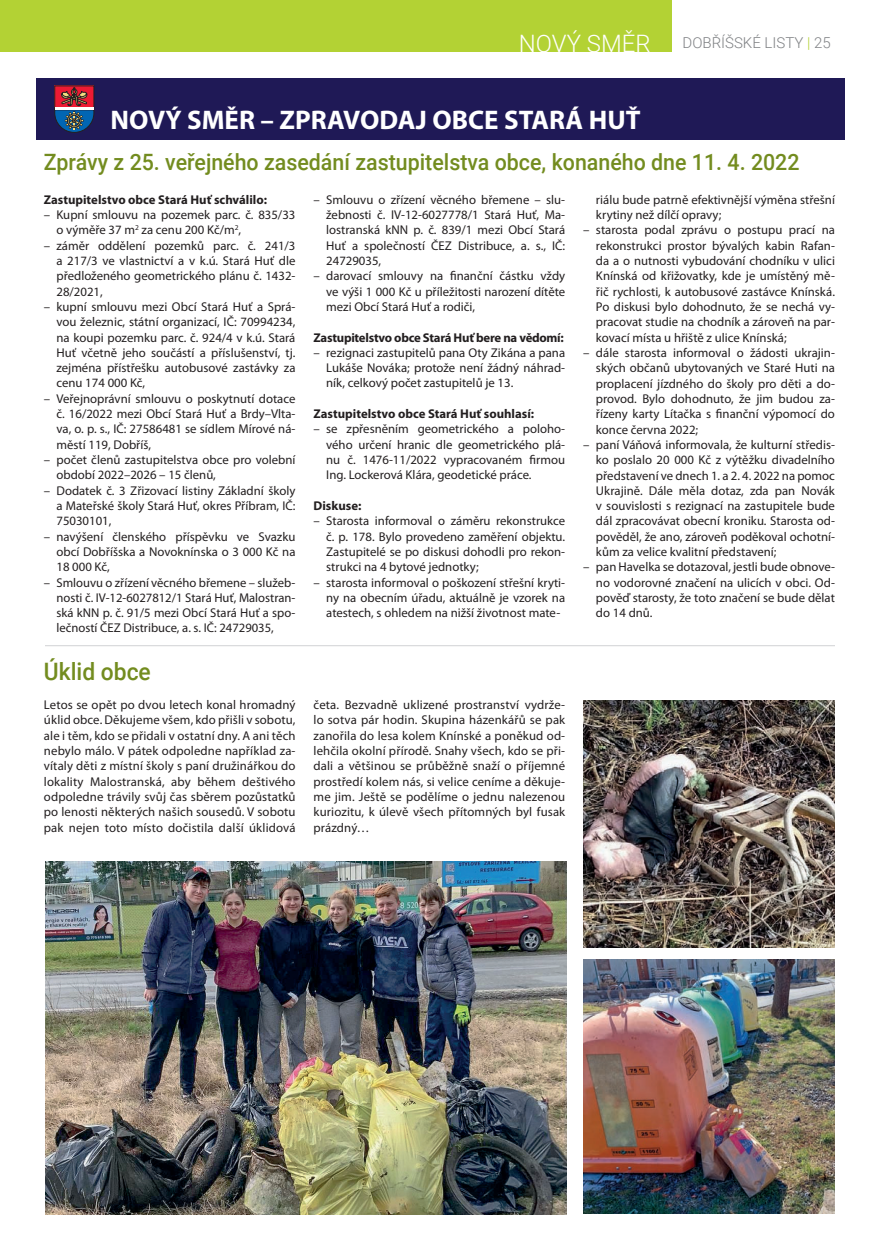
<style>
.page{position:relative;width:877px;height:1256px;background:#fff}
.page>*{position:absolute;margin:0;border:0;box-sizing:border-box;transform-origin:0 0}
.t1{font:700 27px "Myriad Pro";color:#fff}
.t2{font:500 24px "Roboto";color:#738c1f;scale:.95 1}
.t3{font:300 24px "Roboto";color:#fff}
.t4{font:500 22.5px "Roboto";color:#738c1f;scale:.95 1}
.t5{font:300 15px "Roboto";color:#808285}
.t6{font:12.75px/15.3px "Myriad Pro";color:#231f20;text-align:justify}
.t7{font:700 12.75px "Myriad Pro";color:#231f20}
.t8{font:700 12.75px "Myriad Pro";letter-spacing:-.02em;color:#231f20}
.s1{color:#b3d234}
</style>
<div class="page">
<hr style="left:0;top:0;width:1px;height:52px;background:#b3d234">
<div style="left:1px;top:0;width:670px;height:52px;background:#b3d234"></div>
<div style="left:36px;top:79px;width:808px;height:61px;background:#1f1956"></div>
<svg style="left:55px;top:86px;width:39px;height:47px;background:#69425d"></svg>
<hr style="left:55px;top:108px;width:39px;height:2px;background:#fff">
<hr style="left:45px;top:645px;width:790px;height:1px;background:#d1d2d4">
<img style="left:583px;top:959px;width:252px;height:254px">
<img style="left:45px;top:861px;width:521px;height:353px">
<img style="left:583px;top:701px;width:252px;height:246px">
<h2 class="t3" style="left:519px;top:27px;width:133px">NOVÝ SMĚR</h2>
<p class="t5" style="left:682px;top:32px;width:150px">DOBŘÍŠSKÉ LISTY <span class="s1">|</span> 25</p>
<h1 class="t1" style="left:110px;top:102px;width:531px">NOVÝ SMĚR – ZPRAVODAJ OBCE STARÁ HUŤ</h1>
<h3 class="t4" style="left:44px;top:146px;width:797px">Zprávy z 25. veřejného zasedání zastupitelstva obce, konaného dne 11. 4. 2022</h3>
<p class="t7" style="left:44px;top:191px;width:225px">Zastupitelstvo obce Stará Huť schválilo:</p>
<p class="t6" style="left:56px;top:207px;width:240px;text-indent:-13px">– Kupní smlouvu na pozemek parc. č. 835/33 o výměře 37 m<sup>2</sup> za cenu 200 Kč/m<sup>2</sup>,</p>
<p class="t6" style="left:56px;top:237px;width:240px;text-indent:-13px">– záměr oddělení pozemků parc. č. 241/3 a 217/3 ve vlastnictví a v k.ú. Stará Huť dle předloženého geometrického plánu č. 1432- 28/2021,</p>
<p class="t6" style="left:56px;top:299px;width:240px;text-indent:-13px">– kupní smlouvu mezi Obcí Stará Huť a Sprá&shy;vou železnic, státní organizací, IČ: 70994234, na koupi pozemku parc. č. 924/4 v k.ú. Stará Huť včetně jeho součástí a příslušenství, tj. zejména přístřešku autobusové zastávky za cenu 174 000 Kč,</p>
<p class="t6" style="left:56px;top:391px;width:240px;text-indent:-13px">– Veřejnoprávní smlouvu o poskytnutí dotace č. 16/2022 mezi Obcí Stará Huť a Brdy–Vlta&shy;va, o. p. s., IČ: 27586481 se sídlem Mírové ná&shy;městí 119, Dobříš,</p>
<p class="t6" style="left:56px;top:452px;width:240px;text-indent:-13px">– počet členů zastupitelstva obce pro volební období 2022–2026 – 15 členů,</p>
<p class="t6" style="left:56px;top:482px;width:240px;text-indent:-13px">– Dodatek č. 3 Zřizovací listiny Základní školy a Mateřské školy Stará Huť, okres Příbram, IČ:<br>75030101,</p>
<p class="t6" style="left:56px;top:528px;width:240px;text-indent:-13px">– navýšení členského příspěvku ve Svazku obcí Dobříšska a Novoknínska o 3 000 Kč na 18 000 Kč,</p>
<p class="t6" style="left:56px;top:574px;width:240px;text-indent:-13px">– Smlouvu o zřízení věcného břemene – služeb&shy;nosti č. IV-12-6027812/1 Stará Huť, Malostran&shy;ská kNN p. č. 91/5 mezi Obcí Stará Huť a spo&shy;lečností ČEZ Distribuce, a. s. IČ: 24729035,</p>
<p class="t6" style="left:596px;top:192px;width:240px">riálu bude patrně efektivnější výměna střešní krytiny než dílčí opravy;</p>
<p class="t6" style="left:596px;top:222px;width:240px;text-indent:-13px">– starosta podal zprávu o postupu prací na rekonstrukci prostor bývalých kabin Rafan&shy;da a o nutnosti vybudování chodníku v ulici Knínská od křižovatky, kde je umístěný mě&shy;řič rychlosti, k autobusové zastávce Knínská.<br>Po diskusi bylo dohodnuto, že se nechá vy&shy;pracovat studie na chodník a zároveň na par&shy;kovací místa u hřiště z ulice Knínská;</p>
<p class="t6" style="left:596px;top:345px;width:240px;text-indent:-13px">– dále starosta informoval o žádosti ukrajin&shy;ských občanů ubytovaných ve Staré Huti na proplacení jízdného do školy pro děti a do&shy;provod. Bylo dohodnuto, že jim budou za&shy;řízeny karty Lítačka s finanční výpomocí do konce června 2022;</p>
<p class="t6" style="left:596px;top:437px;width:240px;text-indent:-13px">– paní Váňová informovala, že kulturní středis&shy;ko poslalo 20 000 Kč z výtěžku divadelního představení ve dnech 1. a 2. 4. 2022 na pomoc Ukrajině. Dále měla dotaz, zda pan Novák v souvislosti s rezignací na zastupitele bude dál zpracovávat obecní kroniku. Starosta od&shy;pověděl, že ano, zároveň poděkoval ochotní&shy;kům za velice kvalitní představení;</p>
<p class="t6" style="left:596px;top:559px;width:240px;text-indent:-13px">– pan Havelka se dotazoval, jestli bude obnove&shy;no vodorovné značení na ulicích v obci. Od&shy;pověď starosty, že toto značení se bude dělat do 14 dnů.</p>
<p class="t6" style="left:326px;top:191px;width:240px;text-indent:-13px">– Smlouvu o zřízení věcného břemene – slu&shy;žebnosti č. IV-12-6027778/1 Stará Huť, Ma&shy;lostranská kNN p. č. 839/1 mezi Obcí Stará Huť a společností ČEZ Distribuce, a. s., IČ:<br>24729035,</p>
<p class="t6" style="left:326px;top:268px;width:240px;text-indent:-13px">– darovací smlouvy na finanční částku vždy ve výši 1 000 Kč u příležitosti narození dítěte mezi Obcí Stará Huť a rodiči,</p>
<p class="t8" style="left:313px;top:329px;width:252px">Zastupitelstvo obce Stará Huť bere na vědomí:</p>
<p class="t6" style="left:326px;top:345px;width:240px;text-indent:-13px">– rezignaci zastupitelů pana Oty Zikána a pana Lukáše Nováka; protože není žádný náhrad&shy;ník, celkový počet zastupitelů je 13.</p>
<p class="t7" style="left:313px;top:405px;width:222px">Zastupitelstvo obce Stará Huť souhlasí:</p>
<p class="t6" style="left:326px;top:421px;width:240px;text-indent:-13px">– se zpřesněním geometrického a poloho&shy;vého určení hranic dle geometrického plá&shy;nu č. 1476-11/2022 vypracovaném firmou Ing. Lockerová Klára, geodetické práce.</p>
<p class="t7" style="left:313px;top:497px;width:49px">Diskuse:</p>
<p class="t6" style="left:326px;top:513px;width:240px;text-indent:-13px">– Starosta informoval o záměru rekonstrukce č. p. 178. Bylo provedeno zaměření objektu.<br>Zastupitelé se po diskusi dohodli pro rekon&shy;strukci na 4 bytové jednotky;</p>
<p class="t6" style="left:326px;top:574px;width:240px;text-indent:-13px">– starosta informoval o poškození střešní kryti&shy;ny na obecním úřadu, aktuálně je vzorek na atestech, s ohledem na nižší životnost mate-</p>
<h2 class="t2" style="left:44px;top:654px;width:114px">Úklid obce</h2>
<p class="t6" style="left:44px;top:697px;width:253px">Letos se opět po dvou letech konal hromadný úklid obce. Děkujeme všem, kdo přišli v sobotu, ale i těm, kdo se přidali v ostatní dny. A ani těch nebylo málo. V pátek odpoledne například za&shy;vítaly děti z místní školy s paní družinářkou do lokality Malostranská, aby během deštivého odpoledne trávily svůj čas sběrem pozůstatků po lenosti některých našich sousedů. V sobotu pak nejen toto místo dočistila další úklidová</p>
<p class="t6" style="left:313px;top:697px;width:253px">četa. Bezvadně uklizené prostranství vydrže&shy;lo sotva pár hodin. Skupina házenkářů se pak zanořila do lesa kolem Knínské a poněkud od&shy;lehčila okolní přírodě. Snahy všech, kdo se při&shy;dali a většinou se průběžně snaží o příjemné prostředí kolem nás, si velice ceníme a děkuje&shy;me jim. Ještě se podělíme o jednu nalezenou kuriozitu, k úlevě všech přítomných byl fusak prázdný…</p>
</div>
